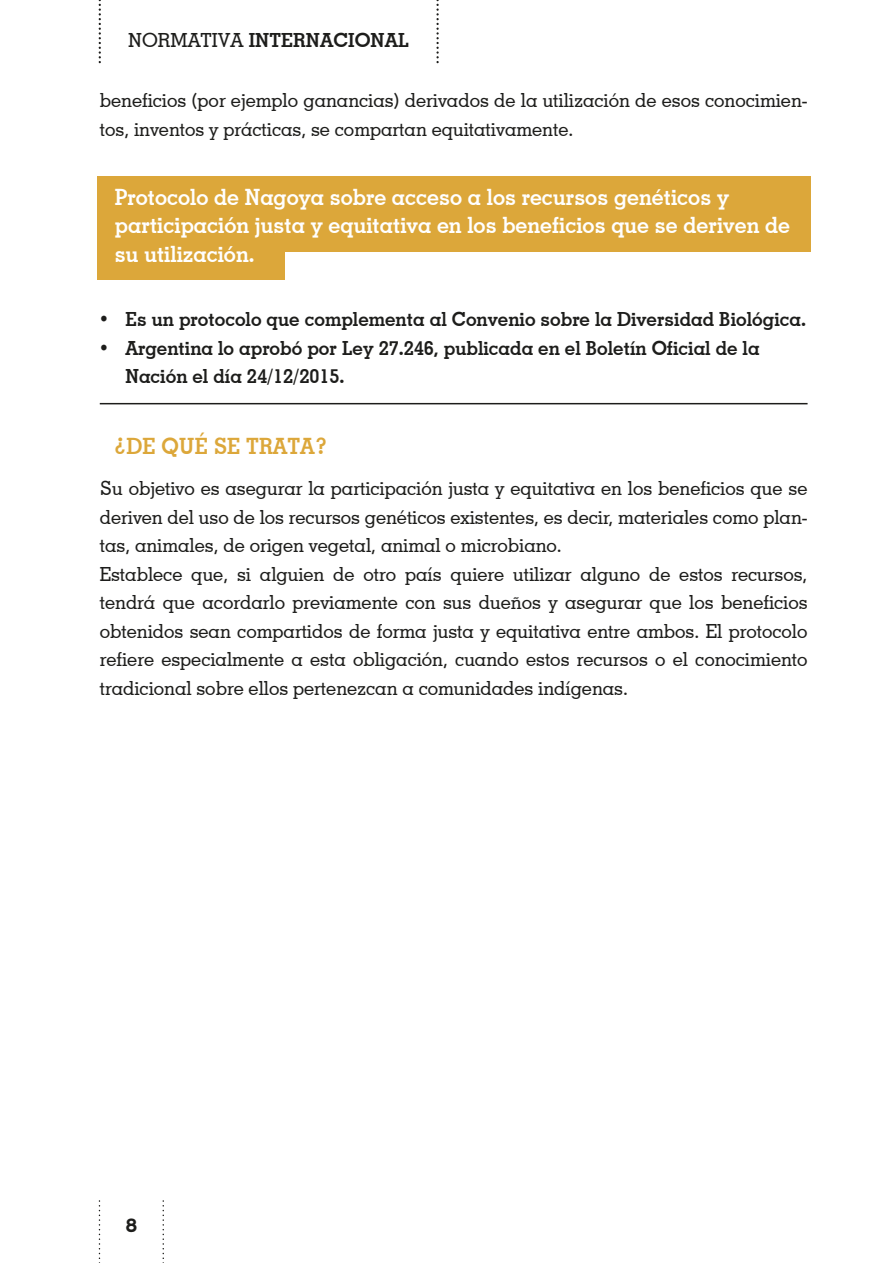
<style>
.page{position:relative;width:893px;height:1263px;background:#fff}
.page>*{position:absolute;margin:0;border:0;box-sizing:border-box;transform-origin:0 0}
.t1{font:700 22.5px/28.5px "Geometric Slab 703 BT";color:#fff;scale:.95 1}
.t2{font:700 22.5px "Geometric Slab 703 BT";color:#dca73a;scale:.95 1}
.t3{font:500 19.5px/28.5px "Geometric Slab 703 BT";color:#1d1d1b;scale:.95 1}
.t4{font:700 19.5px/28.5px "Geometric Slab 703 BT";color:#1d1d1b;scale:.96 1}
.t5{font:700 19.5px "Geometric Slab 703 BT";color:#1d1d1b}
.t6{font:19.5px "Uni Sans Bold";color:#1d1d1b}
.s1{font-weight:500}
</style>
<div class="page">
<svg style="left:163px;top:1201px;width:1px;height:62px"></svg>
<svg style="left:99px;top:1201px;width:1px;height:62px"></svg>
<hr style="left:100px;top:403px;width:708px;height:1px;background:#1d1d1b">
<svg style="left:436px;top:0;width:3px;height:62px"></svg>
<svg style="left:99px;top:0;width:2px;height:62px"></svg>
<div style="left:97px;top:176px;width:713px;height:42px;background:#dca73a"></div>
<div style="left:97px;top:210px;width:713px;height:42px;background:#dca73a"></div>
<div style="left:97px;top:238px;width:187px;height:42px;background:#dca73a"></div>
<p class="t5" style="left:128px;top:28px;width:282px"><span class="s1">NORMATIVA</span> INTERNACIONAL</p>
<p class="t3" style="left:100px;top:86px;width:746px">beneficios (por ejemplo ganancias) derivados de la utilización de esos conocimien&shy;tos, inventos y prácticas, se compartan equitativamente.</p>
<p class="t1" style="left:115px;top:182px;width:712px">Protocolo de Nagoya sobre acceso a los recursos genéticos y participación justa y equitativa en los beneficios que se deriven de su utilización.</p>
<p class="t4" style="left:98px;top:305px;width:739px">• Es un protocolo que complementa al Convenio sobre la Diversidad Biológica.</p>
<p class="t4" style="left:125px;top:333px;width:662px;text-indent:-27px">• Argentina lo aprobó por Ley 27.246, publicada en el Boletín Oficial de la<br>Nación el día 24/12/2015.</p>
<p class="t2" style="left:114px;top:432px;width:227px">¿DE QUÉ SE TRATA?</p>
<p class="t3" style="left:100px;top:474px;width:746px">Su objetivo es asegurar la participación justa y equitativa en los beneficios que se deriven del uso de los recursos genéticos existentes, es decir, materiales como plan&shy;tas, animales, de origen vegetal, animal o microbiano.<br>Establece que, si alguien de otro país quiere utilizar alguno de estos recursos, tendrá que acordarlo previamente con sus dueños y asegurar que los beneficios obtenidos sean compartidos de forma justa y equitativa entre ambos. El protocolo refiere especialmente a esta obligación, cuando estos recursos o el conocimiento tradicional sobre ellos pertenezcan a comunidades indígenas.</p>
<p class="t6" style="left:126px;top:1213px;width:13px">8</p>
</div>
